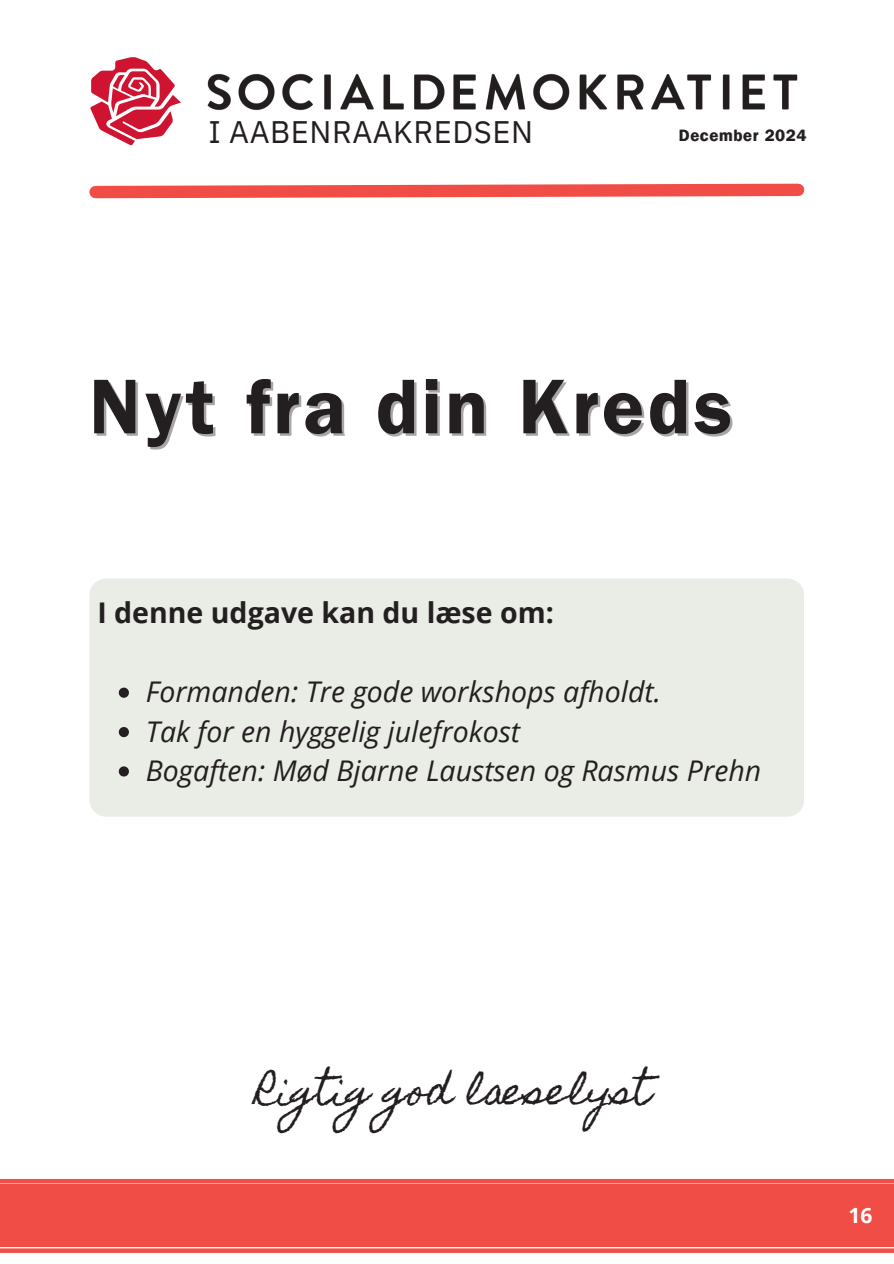
<style>
.page{position:relative;width:894px;height:1264px;background:#fff}
.page>*{position:absolute;margin:0;border:0;box-sizing:border-box;transform-origin:0 0}
.t1{font:77.85px "Franklin Gothic LT Pro Dm";letter-spacing:.045em;color:#231f20}
.t2{font:37.05px "Homemade Apple";color:#231f20}
.t3{font:31.05px "IBM Plex Sans";letter-spacing:.015em;color:#231f20}
.t4{font:italic 28.5px "Open Sans";color:#231f20}
.t5{font:700 28.5px "Open Sans";color:#231f20}
.t6{font:700 21px "Open Sans";color:#fff}
.t7{font:16.35px "Franklin Gothic LT Pro Dm";letter-spacing:.045em;color:#231f20}
</style>
<div class="page">
<div style="left:0;top:1184px;width:893px;height:62px;background:#f04d46"></div>
<svg style="left:89px;top:183px;width:716px;height:16px"></svg>
<svg style="left:90px;top:57px;width:91px;height:88px"></svg>
<img style="left:207px;top:73px;width:591px;height:38px">
<div style="left:0;top:1178px;width:893px;height:5px;background:#f04d46"></div>
<svg style="left:0;top:1248px;width:893px;height:4px;background:#f15f59"></svg>
<div style="left:89px;top:578px;width:715px;height:238px;background:#eaece6"></div>
<svg style="left:119px;top:687px;width:10px;height:10px"></svg>
<svg style="left:119px;top:727px;width:10px;height:10px"></svg>
<svg style="left:119px;top:766px;width:10px;height:10px"></svg>
<h3 class="t3" style="left:208px;top:112px;width:326px">I AABENRAAKREDSEN</h3>
<p class="t7" style="left:678px;top:130px;width:129px">December 2024</p>
<p class="t1" style="left:89px;top:380px;width:644px">Nyt fra din Kreds</p>
<p class="t5" style="left:97px;top:593px;width:458px">I denne udgave kan du læse om:</p>
<p class="t4" style="left:146px;top:671px;width:516px">Formanden: Tre gode workshops afholdt.</p>
<h1 class="t4" style="left:146px;top:711px;width:375px">Tak for en hyggelig julefrokost</h1>
<h4 class="t4" style="left:146px;top:750px;width:616px">Bogaften: Mød Bjarne Laustsen og Rasmus Prehn</h4>
<p class="t2" style="left:257px;top:1069px;width:396px">Rigtig god læselyst</p>
<p class="t6" style="left:848px;top:1200px;width:25px">16</p>
</div>
